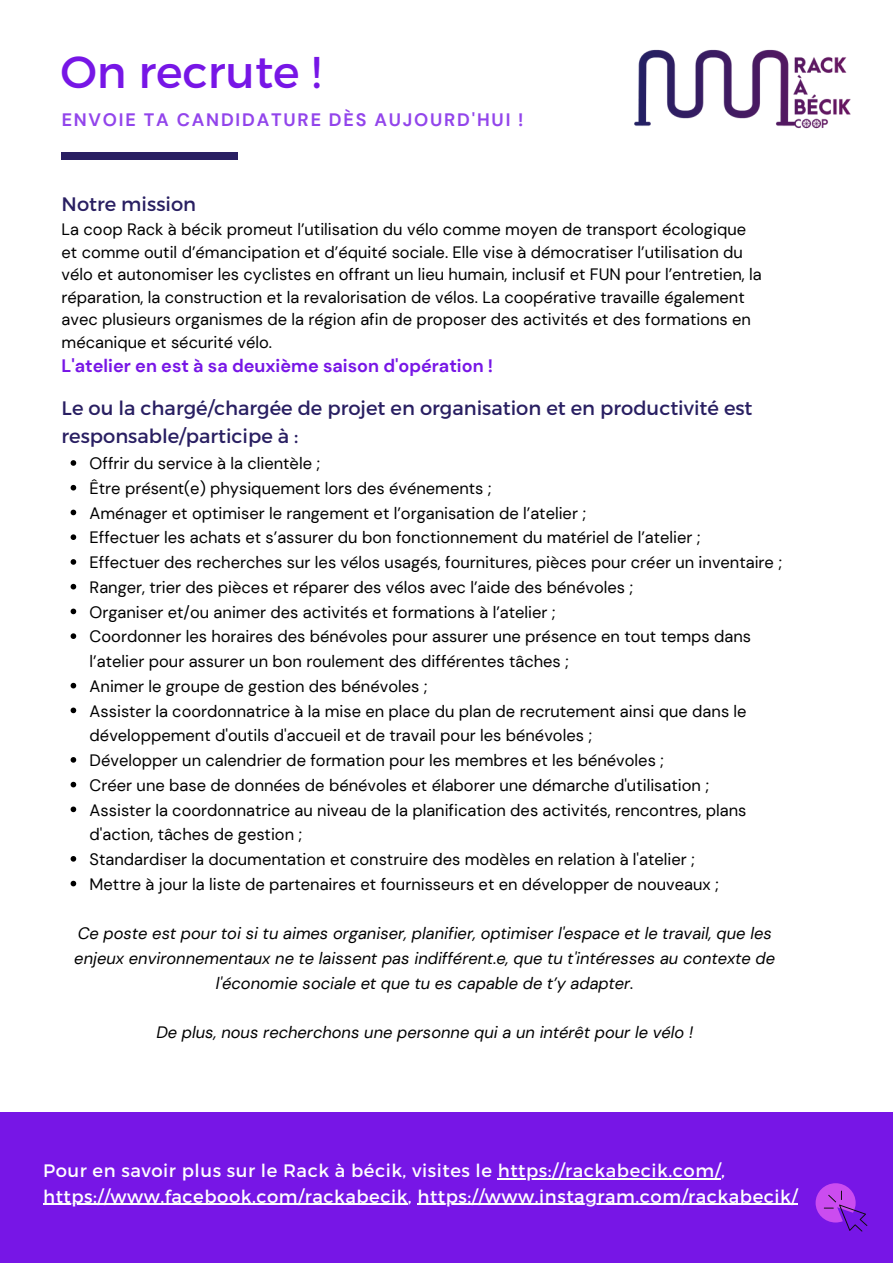
<style>
.page{position:relative;width:893px;height:1264px;background:#fff}
.page>*{position:absolute;margin:0;border:0;box-sizing:border-box;transform-origin:0 0}
.t1{font:45px "Montserrat";color:#7716e6}
.t2{font:19.5px/28px "Montserrat";color:#291f62}
.t3{font:18px/25.8px "Montserrat";letter-spacing:.03em;color:#fff}
.t4{font:700 18px "DM Sans";color:#7716e6}
.t5{font:700 18px "DM Sans";letter-spacing:.1em;color:#7716e6}
.t6{font:16.5px/24.8px "DM Sans";color:#000}
.t7{font:italic 16.5px/24.8px "DM Sans";color:#000;text-align:center}
</style>
<div class="page">
<div style="left:62px;top:152px;width:176px;height:7px;background:#291f62"></div>
<div style="left:0;top:1111px;width:892px;height:151px;background:#7716e6"></div>
<hr style="left:497px;top:1177px;width:224px;height:2px;background:#fff">
<svg style="left:43px;top:1203px;width:13px;height:1px"></svg>
<hr style="left:56px;top:1203px;width:352px;height:1px;background:#fff">
<hr style="left:417px;top:1203px;width:380px;height:1px;background:#fff">
<img style="left:634px;top:49px;width:217px;height:80px">
<svg style="left:71px;top:460px;width:5px;height:6px"></svg>
<svg style="left:71px;top:485px;width:5px;height:5px"></svg>
<svg style="left:71px;top:509px;width:5px;height:6px"></svg>
<svg style="left:71px;top:534px;width:5px;height:6px"></svg>
<svg style="left:71px;top:559px;width:5px;height:5px"></svg>
<svg style="left:71px;top:584px;width:5px;height:5px"></svg>
<svg style="left:71px;top:608px;width:5px;height:6px"></svg>
<svg style="left:71px;top:633px;width:5px;height:6px"></svg>
<svg style="left:71px;top:682px;width:5px;height:6px"></svg>
<svg style="left:71px;top:707px;width:5px;height:6px"></svg>
<svg style="left:71px;top:757px;width:5px;height:5px"></svg>
<svg style="left:71px;top:781px;width:5px;height:6px"></svg>
<svg style="left:71px;top:806px;width:5px;height:6px"></svg>
<svg style="left:71px;top:856px;width:5px;height:5px"></svg>
<svg style="left:71px;top:880px;width:5px;height:6px"></svg>
<svg style="left:815px;top:1183px;width:52px;height:48px"></svg>
<h1 class="t1" style="left:60px;top:43px;width:262px">On recrute !</h1>
<p class="t5" style="left:62px;top:108px;width:463px">ENVOIE TA CANDIDATURE DÈS AUJOURD'HUI !</p>
<p class="t2" style="left:62px;top:189px;width:136px">Notre mission</p>
<p class="t6" style="left:62px;top:218px;width:701px;line-height:22.5px">La coop Rack à bécik promeut l’utilisation du vélo comme moyen de transport écologique et comme outil d’émancipation et d’équité sociale. Elle vise à démocratiser l’utilisation du vélo et autonomiser les cyclistes en offrant un lieu humain, inclusif et FUN pour l’entretien, la réparation, la construction et la revalorisation de vélos. La coopérative travaille également avec plusieurs organismes de la région afin de proposer des activités et des formations en mécanique et sécurité vélo.</p>
<p class="t4" style="left:62px;top:354px;width:433px">L'atelier en est à sa deuxième saison d'opération !</p>
<p class="t2" style="left:62px;top:393px;width:692px">Le ou la chargé/chargée de projet en organisation et en productivité est responsable/participe à :</p>
<p class="t6" style="left:90px;top:451px;width:693px">Offrir du service à la clientèle ;<br>Être présent(e) physiquement lors des événements ;<br>Aménager et optimiser le rangement et l’organisation de l’atelier ;<br>Effectuer les achats et s’assurer du bon fonctionnement du matériel de l’atelier ;<br>Effectuer des recherches sur les vélos usagés, fournitures, pièces pour créer un inventaire ; Ranger, trier des pièces et réparer des vélos avec l’aide des bénévoles ;<br>Organiser et/ou animer des activités et formations à l’atelier ;<br>Coordonner les horaires des bénévoles pour assurer une présence en tout temps dans l’atelier pour assurer un bon roulement des différentes tâches ;<br>Animer le groupe de gestion des bénévoles ;<br>Assister la coordonnatrice à la mise en place du plan de recrutement ainsi que dans le développement d'outils d'accueil et de travail pour les bénévoles ;<br>Développer un calendrier de formation pour les membres et les bénévoles ;<br>Créer une base de données de bénévoles et élaborer une démarche d'utilisation ;<br>Assister la coordonnatrice au niveau de la planification des activités, rencontres, plans d'action, tâches de gestion ;<br>Standardiser la documentation et construire des modèles en relation à l'atelier ;<br>Mettre à jour la liste de partenaires et fournisseurs et en développer de nouveaux ;</p>
<p class="t7" style="left:74px;top:921px;width:702px">Ce poste est pour toi si tu aimes organiser, planifier, optimiser l'espace et le travail, que les enjeux environnementaux ne te laissent pas indifférent.e, que tu t'intéresses au contexte de l'économie sociale et que tu es capable de t’y adapter.</p>
<p class="t7" style="left:156px;top:1020px;width:538px">De plus, nous recherchons une personne qui a un intérêt pour le vélo !</p>
<p class="t3" style="left:43px;top:1156px;width:755px">Pour en savoir plus sur le Rack à bécik, visites le https://rackabecik.com/, https://www.facebook.com/rackabecik, https://www.instagram.com/rackabecik/</p>
</div>
